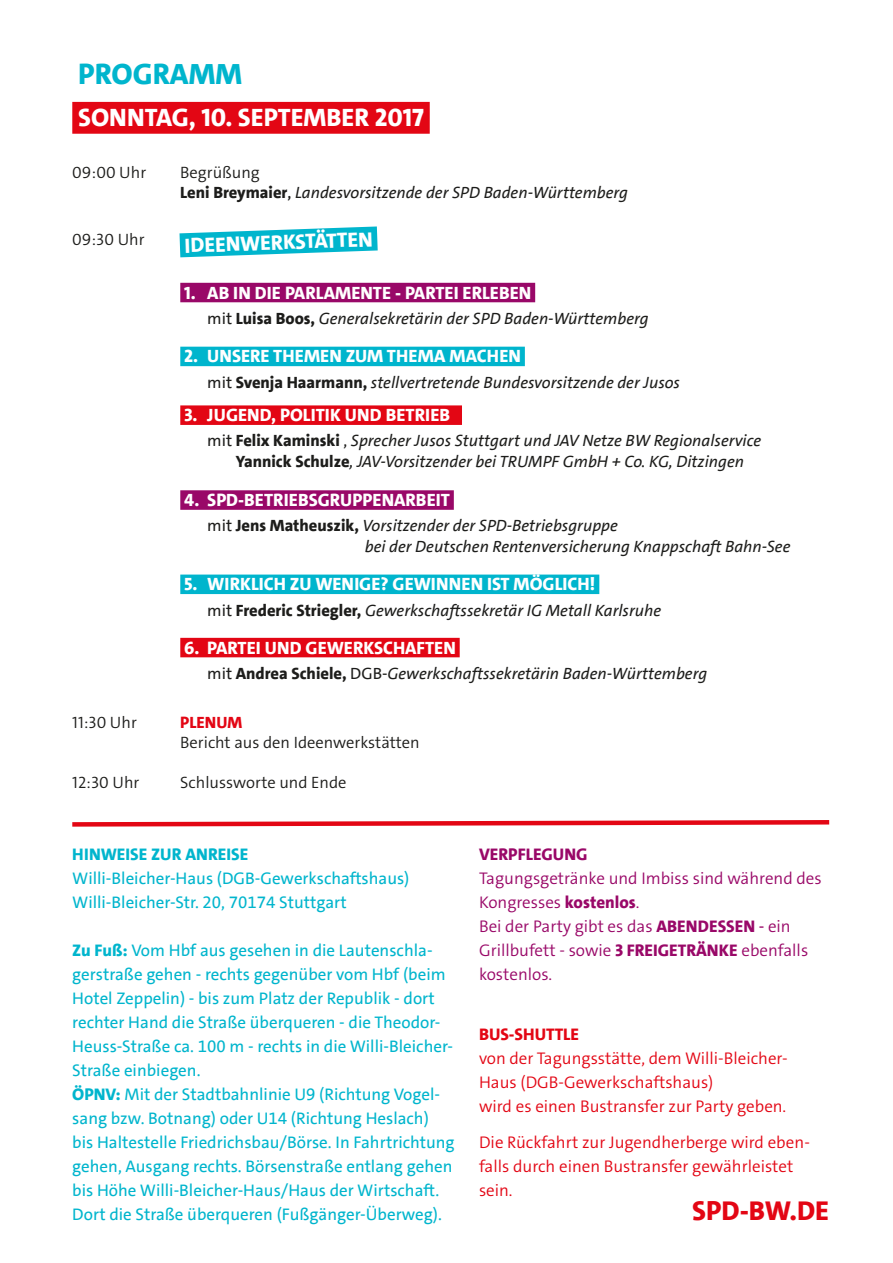
<style>
.page{position:relative;width:893px;height:1263px;background:#fff}
.page>*{position:absolute;margin:0;border:0;box-sizing:border-box;transform-origin:0 0}
.Einf__Abs{font:800 29.7px "SPD The Sans Versal";color:#00b5cd}
.Einf__Abs-2{font:800 27.6px "SPD The Sans Versal";color:#e30614}
.Einf__Abs-3{font:800 25.5px "SPD The Sans Versal";color:#fff}
.t1{font:800 21px "SPD The Sans Versal";color:#fff}
.t2{font:800 18px "SPD The Sans Versal";color:#fff}
.Einf__Abs-4{font:16.95px/24px "SPD The Sans";color:#00b5cd}
.Einf__Abs-5{font:300 16.95px/24px "SPD The Sans";color:#e30614}
.Einf__Abs-6{font:300 16.95px/24px "SPD The Sans";color:#990868}
.Einf__Abs-7{font:800 16.95px "SPD The Sans Versal";color:#00b5cd}
.Einf__Abs-8{font:800 16.95px "SPD The Sans Versal";color:#990868}
.Einf__Abs-9{font:800 16.95px "SPD The Sans Versal";color:#e30614}
.t3{font:italic 16.5px/21px "SPD The Sans";color:#1d1d1b}
.t4{font:300 16.5px "SPD The Sans";color:#1d1d1b}
.t5{font:800 16.5px "SPD The Sans Versal";color:#e30614}
.s1{font-weight:800;font-style:normal}
.s2{font-weight:600;font-style:normal}
.s3{font-style:normal}
.s4{font-weight:800}
.s5{font-family:"SPD The Sans Versal";font-weight:800}
.s6{font-family:"SPD The Sans Versal";font-weight:400}
</style>
<div class="page">
<div style="left:180px;top:283px;width:355px;height:19px;background:#990868"></div>
<div style="left:180px;top:347px;width:345px;height:19px;background:#00b5cd"></div>
<div style="left:180px;top:405px;width:282px;height:20px;background:#e30614"></div>
<div style="left:180px;top:490px;width:274px;height:20px;background:#990868"></div>
<div style="left:180px;top:574px;width:419px;height:20px;background:#00b5cd"></div>
<div style="left:180px;top:638px;width:280px;height:19px;background:#e30614"></div>
<div style="left:72px;top:102px;width:358px;height:32px;background:#e30614"></div>
<svg style="left:179px;top:226px;width:199px;height:32px"></svg>
<svg style="left:72px;top:820px;width:758px;height:7px"></svg>
<p class="Einf__Abs" style="left:78px;top:55px;width:165px">PROGRAMM</p>
<p class="Einf__Abs-3" style="left:78px;top:101px;width:347px">SONNTAG, 10. SEPTEMBER 2017</p>
<p class="t4" style="left:72px;top:162px;width:75px">09:00 Uhr</p>
<p class="t4" style="left:180px;top:162px;width:81px">Begrüßung</p>
<p class="t3" style="left:180px;top:182px;width:449px"><span class="s1">Leni Breymaier</span><span class="s2">,</span> Landesvorsitzende der SPD Baden-Württemberg</p>
<p class="t4" style="left:72px;top:229px;width:74px">09:30 Uhr</p>
<p class="t1" style="left:184px;top:232px;width:190px;rotate:-2deg">IDEENWERKSTÄTTEN</p>
<p class="t2" style="left:184px;top:281px;width:349px">1. AB IN DIE PARLAMENTE - PARTEI ERLEBEN</p>
<p class="t3" style="left:207px;top:308px;width:443px"><span class="s3">mit</span> <span class="s1">Luisa Boos,</span> Generalsekretärin der SPD Baden-Württemberg</p>
<p class="t2" style="left:184px;top:345px;width:338px">2. UNSERE THEMEN ZUM THEMA MACHEN</p>
<p class="t3" style="left:207px;top:372px;width:474px"><span class="s3">mit</span> <span class="s1">Svenja Haarmann,</span> stellvertretende Bundesvorsitzende der Jusos</p>
<p class="t2" style="left:184px;top:403px;width:267px">3. JUGEND, POLITIK UND BETRIEB</p>
<p class="t3" style="left:236px;top:430px;width:527px;text-indent:-28px"><span class="s3">mit</span> <span class="s1">Felix Kaminski</span> <span class="s3">,</span> Sprecher Jusos Stuttgart und JAV Netze BW Regionalservice<br><span class="s1">Yannick Schulze</span>, JAV-Vorsitzender bei TRUMPF GmbH + Co. KG, Ditzingen</p>
<p class="t2" style="left:184px;top:488px;width:267px">4. SPD-BETRIEBSGRUPPENARBEIT</p>
<p class="t3" style="left:365px;top:515px;width:427px;text-indent:-157px"><span class="s3">mit</span> <span class="s1">Jens Matheuszik,</span> Vorsitzender der SPD-Betriebsgruppe<br>bei der Deutschen Rentenversicherung Knappschaft Bahn-See</p>
<p class="t2" style="left:184px;top:573px;width:413px">5. WIRKLICH ZU WENIGE? GEWINNEN IST MÖGLICH!</p>
<p class="t3" style="left:207px;top:600px;width:455px"><span class="s3">mit</span> <span class="s1">Frederic Striegler,</span> Gewerkschaftssekretär IG Metall Karlsruhe</p>
<p class="t2" style="left:184px;top:636px;width:273px">6. PARTEI UND GEWERKSCHAFTEN</p>
<p class="t3" style="left:207px;top:663px;width:501px"><span class="s3">mit</span> <span class="s1">Andrea Schiele,</span> <span class="s3">DGB-</span>Gewerkschaftssekretärin Baden-Württemberg</p>
<p class="t4" style="left:72px;top:712px;width:66px">11:30 Uhr</p>
<p class="t5" style="left:180px;top:712px;width:64px">PLENUM</p>
<p class="t4" style="left:180px;top:731px;width:241px">Bericht aus den Ideenwerkstätten</p>
<p class="t4" style="left:72px;top:772px;width:69px">12:30 Uhr</p>
<p class="t4" style="left:180px;top:772px;width:168px">Schlussworte und Ende</p>
<p class="Einf__Abs-7" style="left:72px;top:843px;width:178px">HINWEISE ZUR ANREISE</p>
<p class="Einf__Abs-4" style="left:72px;top:866px;width:338px">Willi-Bleicher-Haus (DGB-Gewerkschaftshaus)</p>
<p class="Einf__Abs-4" style="left:72px;top:890px;width:276px">Willi-Bleicher-Str. 20, 70174 Stuttgart</p>
<p class="Einf__Abs-4" style="left:72px;top:938px;width:382px"><span class="s4">Zu Fuß:</span> Vom Hbf aus gesehen in die Lautenschla&shy;gerstraße gehen - rechts gegenüber vom Hbf (beim Hotel Zeppelin) - bis zum Platz der Republik - dort rechter Hand die Straße überqueren - die Theodor-Heuss-Straße ca. 100 m - rechts in die Willi-Bleicher-Straße einbiegen.</p>
<p class="Einf__Abs-4" style="left:72px;top:1082px;width:384px"><span class="s4">ÖPNV:</span> Mit der Stadtbahnlinie U9 (Richtung Vogel&shy;sang bzw. Botnang) oder U14 (Richtung Heslach)<br>bis Haltestelle Friedrichsbau/Börse. In Fahrtrichtung gehen, Ausgang rechts. Börsenstraße entlang gehen bis Höhe Willi-Bleicher-Haus/Haus der Wirtschaft.<br>Dort die Straße überqueren (Fußgänger-Überweg).</p>
<p class="Einf__Abs-8" style="left:479px;top:843px;width:110px">VERPFLEGUNG</p>
<p class="Einf__Abs-6" style="left:479px;top:866px;width:344px">Tagungsgetränke und Imbiss sind während des<br>Kongresses <span class="s4">kostenlos</span>.</p>
<p class="Einf__Abs-6" style="left:479px;top:914px;width:331px">Bei der Party gibt es das <span class="s5">ABENDESSEN</span> <span class="s6">-</span> ein<br>Grillbufett - sowie <span class="s5">3 FREIGETRÄNKE</span> ebenfalls kostenlos.</p>
<p class="Einf__Abs-9" style="left:479px;top:1023px;width:102px">BUS-SHUTTLE</p>
<p class="Einf__Abs-5" style="left:479px;top:1046px;width:310px">von der Tagungsstätte, dem Willi-Bleicher-<br>Haus (DGB-Gewerkschaftshaus)</p>
<p class="Einf__Abs-5" style="left:479px;top:1088px;width:332px;line-height:36px">wird es einen Bustransfer zur Party geben.<br>Die Rückfahrt zur Jugendherberge wird eben-</p>
<p class="Einf__Abs-5" style="left:479px;top:1154px;width:316px">falls durch einen Bustransfer gewährleistet sein.</p>
<p class="Einf__Abs-2" style="left:692px;top:1193px;width:138px">SPD-BW.DE</p>
</div>
